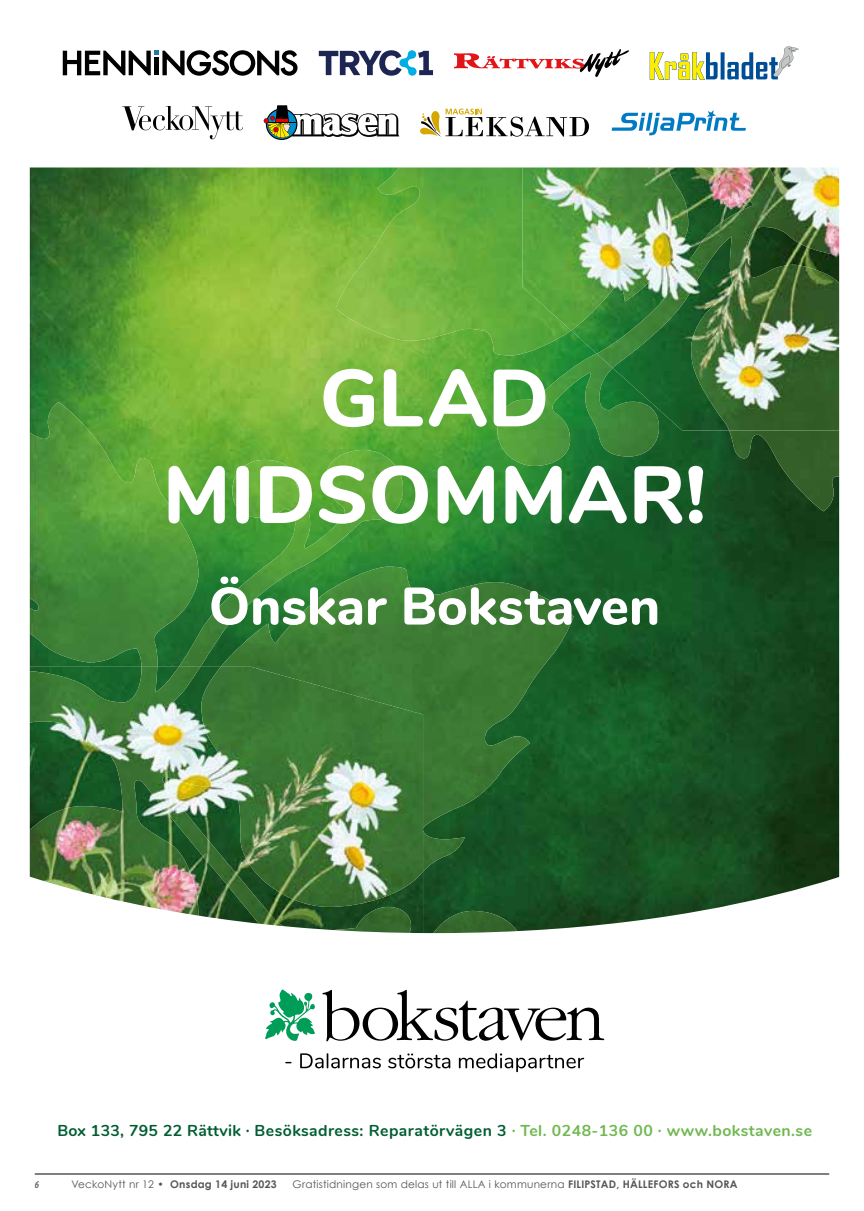
<style>
.page{position:relative;width:864px;height:1211px;background:#fff}
.page>*{position:absolute;margin:0;border:0;box-sizing:border-box;transform-origin:0 0}
.t1{font:800 80.5px/96.6px "Nunito";color:#fff;text-align:center}
.t2{font:800 52.5px "Nunito";color:#fff}
.t3{font:700 15.75px "Nunito";letter-spacing:.03em;color:#005d32}
.t4{font:10.5px "Century Gothic";letter-spacing:.02em;color:#565655}
.t5{font:700 10.5px "Century Gothic";letter-spacing:.02em;color:#565655}
.t6{font:italic 600 condensed 10.5px "Myriad Pro";color:#565655}
.s1{color:#70b851}
.s2{font-weight:400}
.s3{font-weight:700}
</style>
<div class="page">
<hr style="left:35px;top:1173px;width:793px;height:1px;background:#000">
<img style="left:30px;top:167px;width:305px;height:235px">
<img style="left:453px;top:511px;width:198px;height:82px">
<img style="left:651px;top:511px;width:63px;height:328px">
<img style="left:714px;top:511px;width:124px;height:328px">
<img style="left:528px;top:593px;width:124px;height:246px">
<img style="left:513px;top:774px;width:15px;height:65px">
<img style="left:335px;top:167px;width:503px;height:344px">
<img style="left:30px;top:402px;width:423px;height:309px">
<img style="left:452px;top:582px;width:121px;height:192px">
<img style="left:423px;top:711px;width:30px;height:128px">
<img style="left:452px;top:773px;width:61px;height:66px">
<img style="left:30px;top:666px;width:393px;height:173px">
<img style="left:522px;top:167px;width:316px;height:263px">
<svg style="left:30px;top:839px;width:808px;height:234px"></svg>
<svg style="left:322px;top:989px;width:282px;height:52px"></svg>
<svg style="left:265px;top:989px;width:50px;height:51px"></svg>
<svg style="left:285px;top:1061px;width:6px;height:2px"></svg>
<svg style="left:300px;top:1053px;width:80px;height:15px"></svg>
<svg style="left:388px;top:1053px;width:62px;height:15px"></svg>
<svg style="left:458px;top:1053px;width:126px;height:19px"></svg>
<svg style="left:318px;top:50px;width:115px;height:26px"></svg>
<svg style="left:454px;top:49px;width:175px;height:28px"></svg>
<svg style="left:649px;top:46px;width:149px;height:34px"></svg>
<svg style="left:63px;top:50px;width:234px;height:26px"></svg>
<svg style="left:611px;top:110px;width:134px;height:25px"></svg>
<svg style="left:420px;top:109px;width:168px;height:28px"></svg>
<svg style="left:263px;top:105px;width:136px;height:35px"></svg>
<svg style="left:122px;top:106px;width:121px;height:33px"></svg>
<h1 class="t1" style="left:163px;top:345px;width:544px">GLAD<br>MIDSOMMAR!</h1>
<h2 class="t2" style="left:209px;top:567px;width:452px">Önskar Bokstaven</h2>
<p class="t3" style="left:57px;top:1119px;width:756px">Box 133, 795 22 Rättvik . Besöksadress: Reparatörvägen 3 <sup>.</sup> <span class="s1">Tel. 0248-136 00 </span><sup>.</sup> <span class="s1">www.bokstaven.se</span></p>
<p class="t6" style="left:35px;top:1177px;width:6px">6</p>
<p class="t5" style="left:71px;top:1177px;width:206px"><span class="s2">VeckoNytt nr 12 •</span> Onsdag 14 juni 2023</p>
<p class="t4" style="left:292px;top:1177px;width:446px">Gratistidningen som delas ut till ALLA i kommunerna <span class="s3">FILIPSTAD, HÄLLEFORS och NORA</span></p>
</div>
